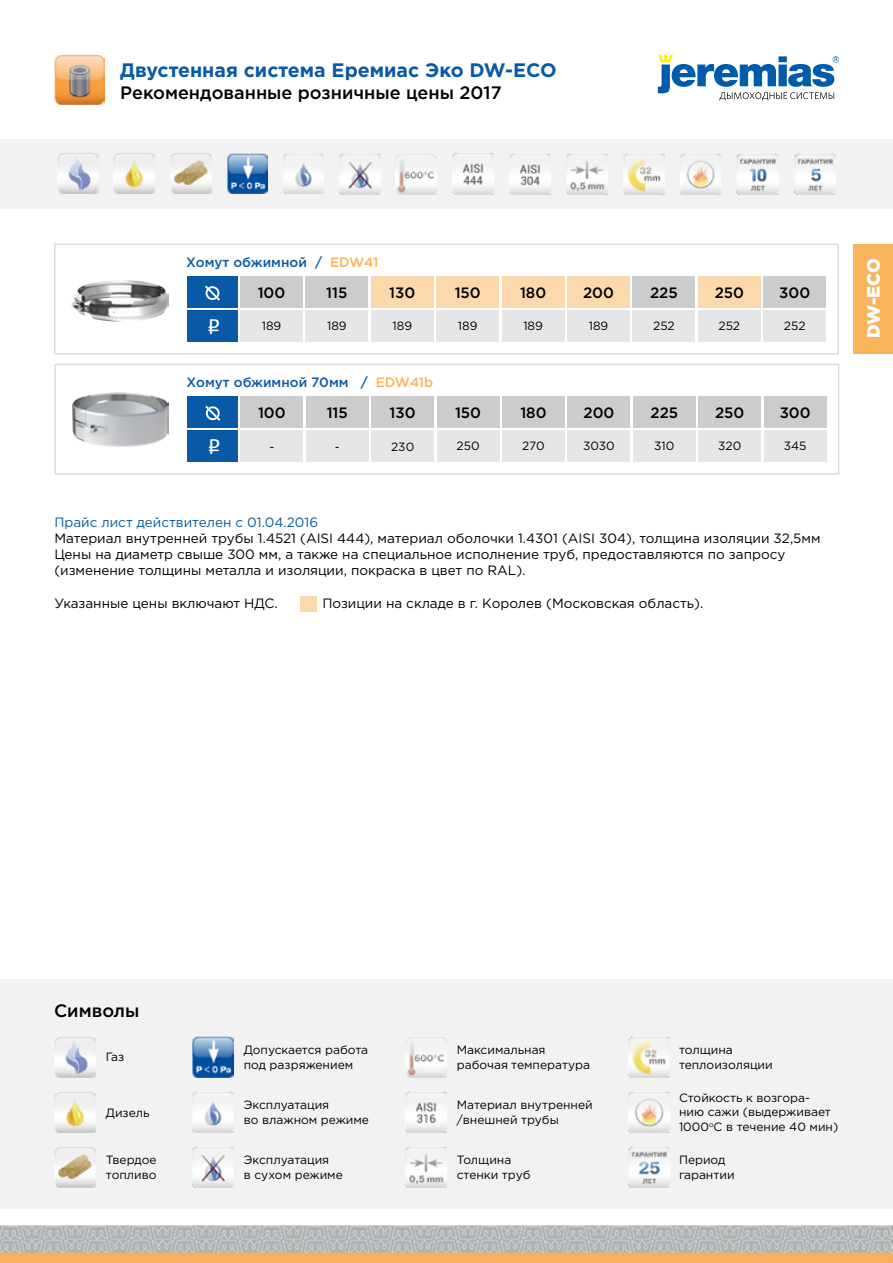
<style>
.page{position:relative;width:893px;height:1263px;background:#fff}
.page>*{position:absolute;margin:0;border:0;box-sizing:border-box;transform-origin:0 0}
.t1{font:21px "ALS Rubl";color:#fff}
.t2{font:700 19.5px "Gotham Pro";color:#085aa6}
.t3{font:500 18px "Gotham Pro";color:#000}
.t4{font:900 18px "Gotham Pro";color:#fff}
.t5{font:500 15px "Gotham Pro";color:#000}
.t6{font:13.5px/16.2px "Gotham Pro";color:#000}
.t7{font:500 13.5px "Gotham Pro";color:#085aa6}
.t8{font:13.5px "Gotham Pro";color:#085aa6}
.t9{font:12px/14.4px "Gotham Pro";color:#000}
.s1{color:#f9b35b}
</style>
<div class="page">
<div style="left:54px;top:244px;width:785px;height:111px;border:2px solid #dbdcde"></div>
<div style="left:187px;top:277px;width:51px;height:31px;background:#085aa6"></div>
<div style="left:240px;top:277px;width:63px;height:31px;background:#ccc"></div>
<div style="left:306px;top:277px;width:62px;height:31px;background:#ccc"></div>
<div style="left:371px;top:277px;width:63px;height:31px;background:#fcd9ad"></div>
<div style="left:436px;top:277px;width:63px;height:31px;background:#fcd9ad"></div>
<div style="left:502px;top:277px;width:62px;height:31px;background:#fcd9ad"></div>
<svg style="left:205px;top:285px;width:15px;height:16px"></svg>
<div style="left:567px;top:277px;width:63px;height:31px;background:#fcd9ad"></div>
<div style="left:633px;top:277px;width:62px;height:31px;background:#ccc"></div>
<div style="left:698px;top:277px;width:63px;height:31px;background:#fcd9ad"></div>
<div style="left:764px;top:277px;width:62px;height:31px;background:#ccc"></div>
<div style="left:187px;top:310px;width:51px;height:32px;background:#085aa6"></div>
<div style="left:240px;top:310px;width:63px;height:32px;background:#e6e6e6"></div>
<div style="left:306px;top:310px;width:62px;height:32px;background:#e6e6e6"></div>
<div style="left:371px;top:310px;width:63px;height:32px;background:#e6e6e6"></div>
<div style="left:436px;top:310px;width:63px;height:32px;background:#e6e6e6"></div>
<div style="left:502px;top:310px;width:62px;height:32px;background:#e6e6e6"></div>
<div style="left:567px;top:310px;width:63px;height:32px;background:#e6e6e6"></div>
<div style="left:633px;top:310px;width:62px;height:32px;background:#e6e6e6"></div>
<div style="left:698px;top:310px;width:63px;height:32px;background:#e6e6e6"></div>
<div style="left:764px;top:310px;width:62px;height:32px;background:#e6e6e6"></div>
<div style="left:0;top:139px;width:893px;height:70px;background:#f2f2f2"></div>
<svg style="left:658px;top:54px;width:181px;height:47px"></svg>
<img style="left:54px;top:54px;width:51px;height:51px">
<img style="left:509px;top:153px;width:41px;height:41px">
<img style="left:396px;top:154px;width:41px;height:40px">
<img style="left:170px;top:153px;width:42px;height:41px">
<img style="left:114px;top:153px;width:41px;height:41px">
<img style="left:57px;top:153px;width:41px;height:41px">
<img style="left:566px;top:153px;width:41px;height:42px">
<img style="left:680px;top:154px;width:41px;height:41px">
<img style="left:339px;top:153px;width:41px;height:41px">
<img style="left:283px;top:153px;width:41px;height:41px">
<img style="left:227px;top:153px;width:41px;height:41px">
<img style="left:623px;top:154px;width:41px;height:41px">
<img style="left:452px;top:153px;width:42px;height:41px">
<img style="left:737px;top:154px;width:41px;height:41px">
<img style="left:794px;top:154px;width:41px;height:41px">
<div style="left:854px;top:244px;width:39px;height:110px;background:#f9b35b"></div>
<div style="left:0;top:979px;width:893px;height:230px;background:#f2f2f2"></div>
<img style="left:54px;top:1037px;width:41px;height:40px">
<img style="left:54px;top:1092px;width:41px;height:41px">
<img style="left:54px;top:1147px;width:41px;height:41px">
<img style="left:193px;top:1036px;width:40px;height:41px">
<img style="left:193px;top:1091px;width:40px;height:41px">
<img style="left:193px;top:1147px;width:40px;height:41px">
<img style="left:406px;top:1091px;width:41px;height:42px">
<img style="left:406px;top:1037px;width:41px;height:40px">
<img style="left:406px;top:1146px;width:41px;height:42px">
<img style="left:628px;top:1146px;width:41px;height:41px">
<img style="left:628px;top:1091px;width:41px;height:42px">
<img style="left:628px;top:1036px;width:41px;height:41px">
<img style="left:0;top:1226px;width:893px;height:37px">
<img style="left:72px;top:280px;width:96px;height:42px">
<div style="left:300px;top:596px;width:17px;height:16px;background:#fcd9ad"></div>
<div style="left:54px;top:364px;width:785px;height:111px;border:2px solid #dbdcde"></div>
<div style="left:187px;top:397px;width:51px;height:31px;background:#085aa6"></div>
<div style="left:241px;top:397px;width:62px;height:31px;background:#ccc"></div>
<div style="left:306px;top:397px;width:62px;height:31px;background:#ccc"></div>
<div style="left:371px;top:397px;width:63px;height:31px;background:#ccc"></div>
<div style="left:437px;top:397px;width:62px;height:31px;background:#ccc"></div>
<div style="left:502px;top:397px;width:63px;height:31px;background:#ccc"></div>
<svg style="left:205px;top:405px;width:16px;height:16px"></svg>
<div style="left:568px;top:397px;width:62px;height:31px;background:#ccc"></div>
<div style="left:633px;top:397px;width:62px;height:31px;background:#ccc"></div>
<div style="left:698px;top:397px;width:63px;height:31px;background:#ccc"></div>
<div style="left:764px;top:397px;width:62px;height:31px;background:#ccc"></div>
<div style="left:187px;top:430px;width:51px;height:32px;background:#085aa6"></div>
<div style="left:241px;top:430px;width:62px;height:32px;background:#e6e6e6"></div>
<div style="left:306px;top:430px;width:62px;height:32px;background:#e6e6e6"></div>
<div style="left:371px;top:430px;width:63px;height:32px;background:#e6e6e6"></div>
<div style="left:437px;top:430px;width:62px;height:32px;background:#e6e6e6"></div>
<div style="left:502px;top:430px;width:63px;height:32px;background:#e6e6e6"></div>
<div style="left:568px;top:430px;width:62px;height:32px;background:#e6e6e6"></div>
<div style="left:633px;top:430px;width:62px;height:32px;background:#e6e6e6"></div>
<div style="left:698px;top:430px;width:63px;height:32px;background:#e6e6e6"></div>
<div style="left:764px;top:430px;width:62px;height:32px;background:#e6e6e6"></div>
<img style="left:72px;top:392px;width:96px;height:54px">
<h2 class="t2" style="left:120px;top:59px;width:438px">Двустенная система Еремиас Эко DW-ECO</h2>
<h3 class="t3" style="left:120px;top:82px;width:383px">Рекомендованные розничные цены 2017</h3>
<p class="t7" style="left:186px;top:255px;width:194px">Хомут обжимной / <span class="s1">EDW41</span></p>
<p class="t5" style="left:258px;top:284px;width:29px">100</p>
<p class="t5" style="left:326px;top:284px;width:23px">115</p>
<p class="t5" style="left:389px;top:284px;width:28px">130</p>
<p class="t5" style="left:455px;top:284px;width:28px">150</p>
<p class="t5" style="left:520px;top:284px;width:28px">180</p>
<p class="t5" style="left:583px;top:284px;width:32px">200</p>
<p class="t5" style="left:650px;top:284px;width:29px">225</p>
<p class="t5" style="left:715px;top:284px;width:31px">250</p>
<p class="t5" style="left:779px;top:284px;width:32px">300</p>
<h1 class="t1" style="left:207px;top:314px;width:15px">o</h1>
<p class="t9" style="left:262px;top:319px;width:21px">189</p>
<p class="t9" style="left:327px;top:319px;width:21px">189</p>
<p class="t9" style="left:392px;top:319px;width:21px">189</p>
<p class="t9" style="left:458px;top:319px;width:21px">189</p>
<p class="t9" style="left:523px;top:319px;width:21px">189</p>
<p class="t9" style="left:589px;top:319px;width:21px">189</p>
<p class="t9" style="left:653px;top:319px;width:23px">252</p>
<p class="t9" style="left:719px;top:319px;width:23px">252</p>
<p class="t9" style="left:784px;top:319px;width:23px">252</p>
<p class="t7" style="left:186px;top:375px;width:248px">Хомут обжимной 70мм / <span class="s1">EDW41b</span></p>
<p class="t5" style="left:258px;top:404px;width:29px">100</p>
<p class="t5" style="left:327px;top:404px;width:23px">115</p>
<p class="t5" style="left:390px;top:404px;width:28px">130</p>
<p class="t5" style="left:455px;top:404px;width:28px">150</p>
<p class="t5" style="left:520px;top:404px;width:28px">180</p>
<p class="t5" style="left:583px;top:404px;width:32px">200</p>
<p class="t5" style="left:650px;top:404px;width:29px">225</p>
<p class="t5" style="left:715px;top:404px;width:31px">250</p>
<p class="t5" style="left:780px;top:404px;width:32px">300</p>
<h1 class="t1" style="left:207px;top:434px;width:15px">o</h1>
<p class="t9" style="left:269px;top:439px;width:6px">-</p>
<p class="t9" style="left:335px;top:439px;width:6px">-</p>
<p class="t9" style="left:391px;top:439px;width:25px">230</p>
<p class="t9" style="left:457px;top:439px;width:25px">250</p>
<p class="t9" style="left:522px;top:439px;width:24px">270</p>
<p class="t9" style="left:583px;top:439px;width:33px">3030</p>
<p class="t9" style="left:654px;top:439px;width:22px">310</p>
<p class="t9" style="left:718px;top:439px;width:25px">320</p>
<p class="t9" style="left:784px;top:439px;width:24px">345</p>
<p class="t8" style="left:54px;top:514px;width:265px">Прайс лист действителен с 01.04.2016</p>
<p class="t6" style="left:54px;top:530px;width:768px">Материал внутренней трубы 1.4521 (AISI 444), материал оболочки 1.4301 (AISI 304), толщина изоляции 32,5мм<br>Цены на диаметр свыше 300 мм, а также на специальное исполнение труб, предоставляются по запросу (изменение толщины металла и изоляции, покраска в цвет по RAL).</p>
<p class="t6" style="left:54px;top:595px;width:225px">Указанные цены включают НДС.</p>
<p class="t6" style="left:322px;top:595px;width:382px">Позиции на складе в г. Королев (Московская область).</p>
<h3 class="t4" style="left:863px;top:338px;width:81px;rotate:-90deg">DW-ECO</h3>
<h3 class="t3" style="left:54px;top:1001px;width:87px">Символы</h3>
<p class="t9" style="left:106px;top:1050px;width:20px">Газ</p>
<p class="t9" style="left:106px;top:1105px;width:45px">Дизель</p>
<p class="t9" style="left:106px;top:1153px;width:52px">Твердое топливо</p>
<p class="t9" style="left:244px;top:1043px;width:126px">Допускается работа под разряжением</p>
<p class="t9" style="left:244px;top:1098px;width:127px">Эксплуатация<br>во влажном режиме</p>
<p class="t9" style="left:244px;top:1153px;width:101px">Эксплуатация<br>в сухом режиме</p>
<p class="t9" style="left:457px;top:1043px;width:135px">Максимальная рабочая температура</p>
<p class="t9" style="left:457px;top:1098px;width:137px">Материал внутренней /внешней трубы</p>
<p class="t9" style="left:457px;top:1153px;width:75px">Толщина стенки труб</p>
<p class="t9" style="left:679px;top:1043px;width:95px">толщина теплоизоляции</p>
<p class="t9" style="left:679px;top:1090px;width:161px">Стойкость к возгора-<br>нию сажи (выдерживает<br>1000<sup>о</sup>С в течение 40 мин)</p>
<p class="t9" style="left:679px;top:1153px;width:57px">Период гарантии</p>
</div>
